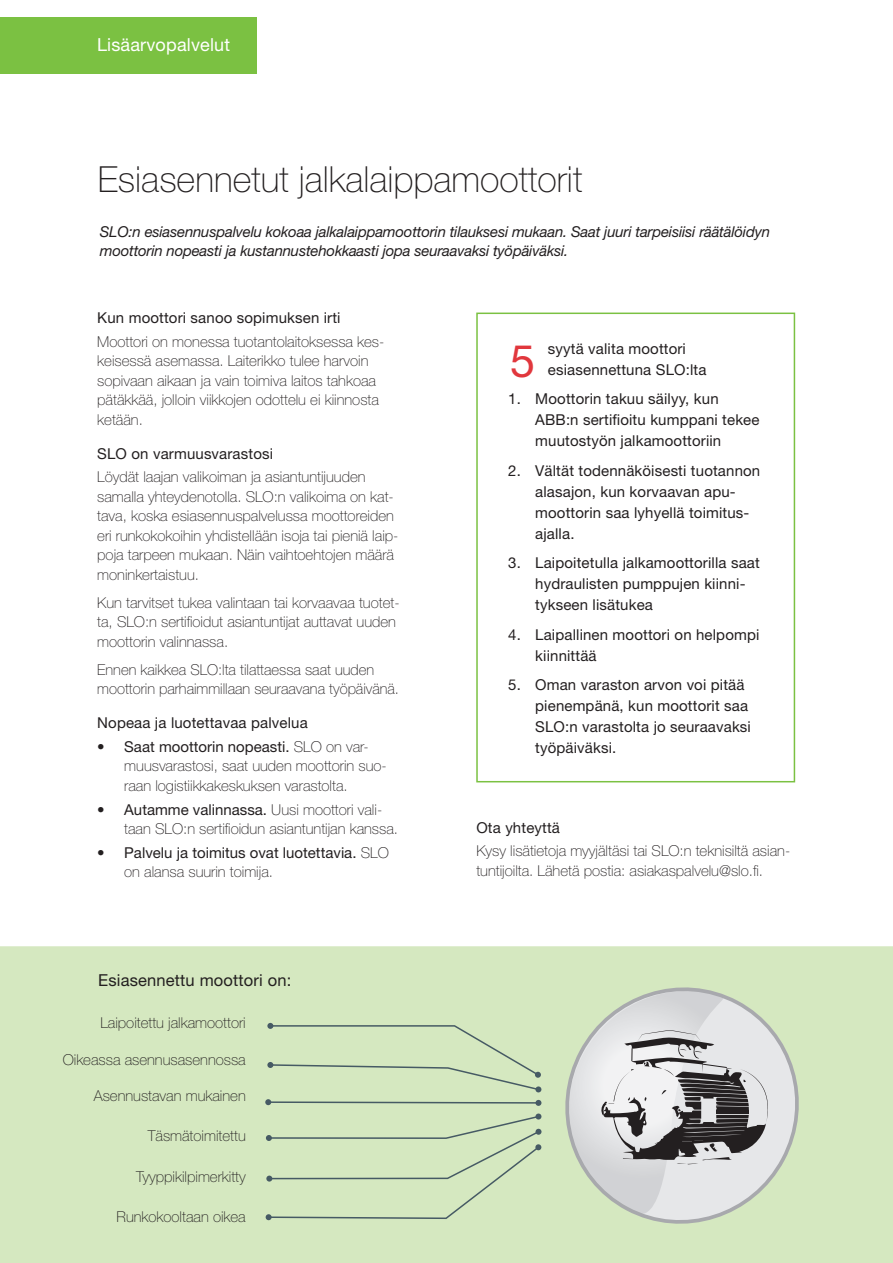
<style>
.page{position:relative;width:893px;height:1263px;background:#fff}
.page>*{position:absolute;margin:0;border:0;box-sizing:border-box;transform-origin:0 0}
.väliots2{font:45px "Helvetica Neue";color:#e1373d}
.Otsikko{font:100 36px "Helvetica Neue";color:#231f20}
.Väliotsikko{font:18px "Helvetica Neue";letter-spacing:.01em;color:#fff}
.väliots2-2{font:16.5px "Helvetica Neue";letter-spacing:.01em;color:#231f20}
.Leipäteksti{font:100 15px/19.5px "Helvetica Neue";color:#231f20}
.väliots2-3{font:15px/21px "Helvetica Neue";letter-spacing:.01em;color:#231f20}
.Ingressi_2{font:italic 15px/19.5px "Helvetica Neue";letter-spacing:-.015em;color:#231f20}
.s1{font-weight:400}
.s2{font-weight:100}
</style>
<div class="page">
<div style="left:0;top:946px;width:893px;height:317px;background:#d5e8c0"></div>
<div style="left:0;top:18px;width:257px;height:56px;background:#7bc142"></div>
<svg style="left:551px;top:973px;width:262px;height:265px"></svg>
<svg style="left:568px;top:991px;width:200px;height:223px"></svg>
<svg style="left:265px;top:1099px;width:276px;height:7px"></svg>
<svg style="left:266px;top:1113px;width:275px;height:107px"></svg>
<svg style="left:267px;top:1023px;width:273px;height:68px"></svg>
<div style="left:535px;top:1086px;width:7px;height:6px;background:#465a64;border-radius:50%"></div>
<div style="left:476px;top:313px;width:319px;height:469px;border:2px solid #7bc142"></div>
<p class="Väliotsikko" style="left:97px;top:34px;width:135px">Lisäarvopalvelut</p>
<p class="Otsikko" style="left:98px;top:159px;width:486px">Esiasennetut jalkalaippamoottorit</p>
<p class="Ingressi_2" style="left:100px;top:221px;width:672px">SLO:n esiasennuspalvelu kokoaa jalkalaippamoottorin tilauksesi mukaan. Saat juuri tarpeisiisi räätälöidyn moottorin nopeasti ja kustannustehokkaasti jopa seuraavaksi työpäiväksi.</p>
<p class="väliots2-3" style="left:97px;top:307px;width:245px">Kun moottori sanoo sopimuksen irti</p>
<p class="Leipäteksti" style="left:97px;top:332px;width:289px">Moottori on monessa tuotantolaitoksessa kes&shy;keisessä asemassa. Laiterikko tulee harvoin sopivaan aikaan ja vain toimiva laitos tahkoaa pätäkkää, jolloin viikkojen odottelu ei kiinnosta ketään.</p>
<p class="väliots2-3" style="left:97px;top:443px;width:177px">SLO on varmuusvarastosi</p>
<p class="Leipäteksti" style="left:97px;top:467px;width:303px">Löydät laajan valikoiman ja asiantuntijuuden samalla yhteydenotolla. SLO:n valikoima on kat&shy;tava, koska esiasennuspalvelussa moottoreiden eri runkokokoihin yhdistellään isoja tai pieniä laip&shy;poja tarpeen mukaan. Näin vaihtoehtojen määrä moninkertaistuu.</p>
<p class="Leipäteksti" style="left:97px;top:593px;width:304px">Kun tarvitset tukea valintaan tai korvaavaa tuotet&shy;ta, SLO:n sertifioidut asiantuntijat auttavat uuden moottorin valinnassa.</p>
<p class="Leipäteksti" style="left:97px;top:660px;width:303px">Ennen kaikkea SLO:lta tilattaessa saat uuden moottorin parhaimmillaan seuraavana työpäivänä.</p>
<p class="väliots2-3" style="left:97px;top:712px;width:212px">Nopeaa ja luotettavaa palvelua</p>
<p class="Leipäteksti" style="left:124px;top:737px;width:264px;text-indent:-27px"><span class="s1">• Saat moottorin nopeasti.</span> SLO on var&shy;muusvarastosi, saat uuden moottorin suo&shy;raan logistiikkakeskuksen varastolta.</p>
<p class="Leipäteksti" style="left:124px;top:799px;width:275px;text-indent:-27px"><span class="s1">• Autamme valinnassa.</span> Uusi moottori vali&shy;taan SLO:n sertifioidun asiantuntijan kanssa.</p>
<p class="väliots2-3" style="left:124px;top:843px;width:266px;line-height:19.5px;text-indent:-27px">• Palvelu ja toimitus ovat luotettavia. <span class="s2">SLO on alansa suurin toimija.</span></p>
<p class="väliots2-2" style="left:98px;top:970px;width:195px">Esiasennettu moottori on:</p>
<p class="Leipäteksti" style="left:100px;top:1013px;width:147px">Laipoitettu jalkamoottori</p>
<p class="Leipäteksti" style="left:63px;top:1050px;width:185px">Oikeassa asennusasennossa</p>
<p class="Leipäteksti" style="left:94px;top:1086px;width:154px">Asennustavan mukainen</p>
<p class="Leipäteksti" style="left:148px;top:1126px;width:100px">Täsmätoimitettu</p>
<p class="Leipäteksti" style="left:136px;top:1167px;width:111px">Tyyppikilpimerkitty</p>
<p class="Leipäteksti" style="left:117px;top:1206px;width:131px">Runkokooltaan oikea</p>
<p class="väliots2-3" style="left:548px;top:338px;width:160px">syytä valita moottori esiasennettuna SLO:lta</p>
<p class="väliots2-3" style="left:535px;top:388px;width:226px;text-indent:-27px">1. Moottorin takuu säilyy, kun<br>ABB:n sertifioitu kumppani tekee muutostyön jalkamoottoriin</p>
<p class="väliots2-3" style="left:535px;top:460px;width:226px;text-indent:-27px">2. Vältät todennäköisesti tuotannon alasajon, kun korvaavan apu&shy;moottorin saa lyhyellä toimitus&shy;ajalla.</p>
<p class="väliots2-3" style="left:535px;top:552px;width:226px;text-indent:-27px">3. Laipoitetulla jalkamoottorilla saat hydraulisten pumppujen kiinni&shy;tykseen lisätukea</p>
<p class="väliots2-3" style="left:535px;top:624px;width:226px;text-indent:-27px">4. Laipallinen moottori on helpompi kiinnittää</p>
<p class="väliots2-3" style="left:535px;top:674px;width:217px;text-indent:-27px">5. Oman varaston arvon voi pitää pienempänä, kun moottorit saa<br>SLO:n varastolta jo seuraavaksi työpäiväksi.</p>
<p class="väliots2" style="left:510px;top:335px;width:27px">5</p>
<p class="väliots2-3" style="left:476px;top:816px;width:85px">Ota yhteyttä</p>
<p class="Leipäteksti" style="left:476px;top:841px;width:315px">Kysy lisätietoja myyjältäsi tai SLO:n teknisiltä asian&shy;tuntijoilta. Lähetä postia: asiakaspalvelu@slo.fi.</p>
</div>
